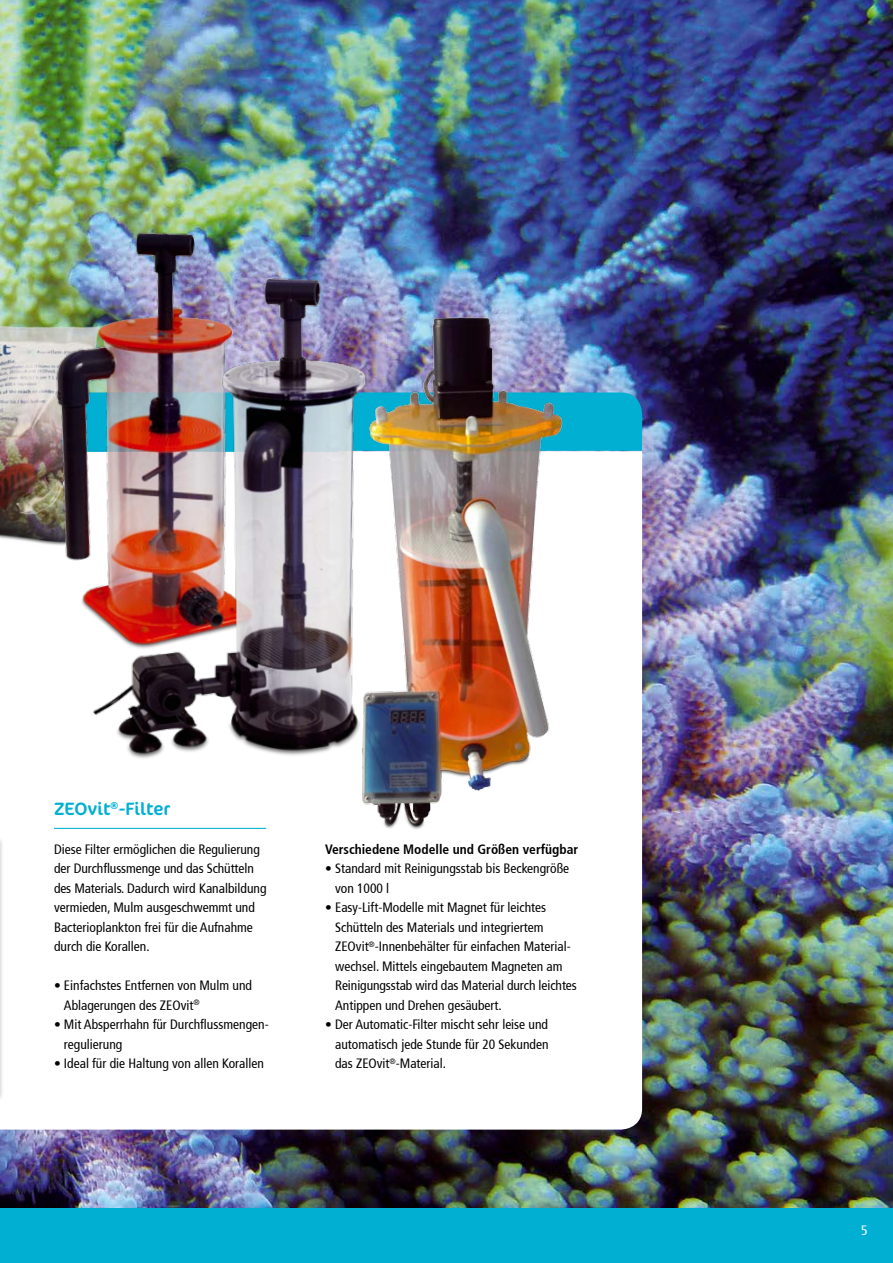
<style>
.page{position:relative;width:893px;height:1263px;background:#fff}
.page>*{position:absolute;margin:0;border:0;box-sizing:border-box;transform-origin:0 0}
.t1{font:18px "Cocon OT";color:#00afd2}
.t2{font:condensed 13.5px/19.5px "Frutiger 57";color:#000}
.t3{font:700 condensed 13.5px "Frutiger 67";color:#000}
.t4{font:condensed 13.5px "Frutiger 57";color:#fff}
</style>
<div class="page">
<img style="left:0;top:0;width:893px;height:1209px">
<svg style="left:0;top:451px;width:642px;height:678px"></svg>
<svg style="left:608px;top:392px;width:34px;height:59px;background:#04abd0"></svg>
<img style="left:0;top:205px;width:347px;height:463px">
<img style="left:49px;top:255px;width:391px;height:517px">
<img style="left:318px;top:299px;width:290px;height:534px">
<div style="left:0;top:836px;width:5px;height:265px;background:#f6f6f6"></div>
<svg style="left:0;top:841px;width:1px;height:255px"></svg>
<hr style="left:54px;top:828px;width:212px;height:1px;background:#00afd2">
<div style="left:0;top:1209px;width:893px;height:54px;background:#00afd2"></div>
<h1 class="t1" style="left:54px;top:795px;width:118px">ZEOvit<sup>®</sup>-Filter</h1>
<p class="t2" style="left:54px;top:839px;width:214px">Diese Filter ermöglichen die Regulierung der Durchflussmenge und das Schütteln des Materials. Dadurch wird Kanalbildung vermieden, Mulm ausgeschwemmt und Bacterioplankton frei für die Aufnahme durch die Korallen.</p>
<p class="t2" style="left:64px;top:976px;width:189px;text-indent:-10px">• Einfachstes Entfernen von Mulm und<br>Ablagerungen des ZEOvit<sup>®</sup></p>
<p class="t2" style="left:64px;top:1015px;width:205px;text-indent:-10px">• Mit Absperrhahn für Durchflussmengen&shy;regulierung</p>
<p class="t2" style="left:54px;top:1054px;width:211px">• Ideal für die Haltung von allen Korallen</p>
<p class="t3" style="left:325px;top:841px;width:255px">Verschiedene Modelle und Größen verfügbar</p>
<p class="t2" style="left:335px;top:859px;width:236px;text-indent:-10px">• Standard mit Reinigungsstab bis Beckengröße von 1000 l</p>
<p class="t2" style="left:335px;top:898px;width:243px;text-indent:-10px">• Easy-Lift-Modelle mit Magnet für leichtes Schütteln des Materials und integriertem ZEOvit<sup>®</sup>-Innenbehälter für einfachen Material&shy;wechsel. Mittels eingebautem Magneten am Reinigungsstab wird das Material durch leichtes Antippen und Drehen gesäubert.</p>
<p class="t2" style="left:335px;top:1015px;width:215px;text-align:justify;text-indent:-10px">• Der Automatic-Filter mischt sehr leise und automatisch jede Stunde für 20 Sekunden das ZEOvit<sup>®</sup>-Material.</p>
<p class="t4" style="left:861px;top:1222px;width:8px">5</p>
</div>
